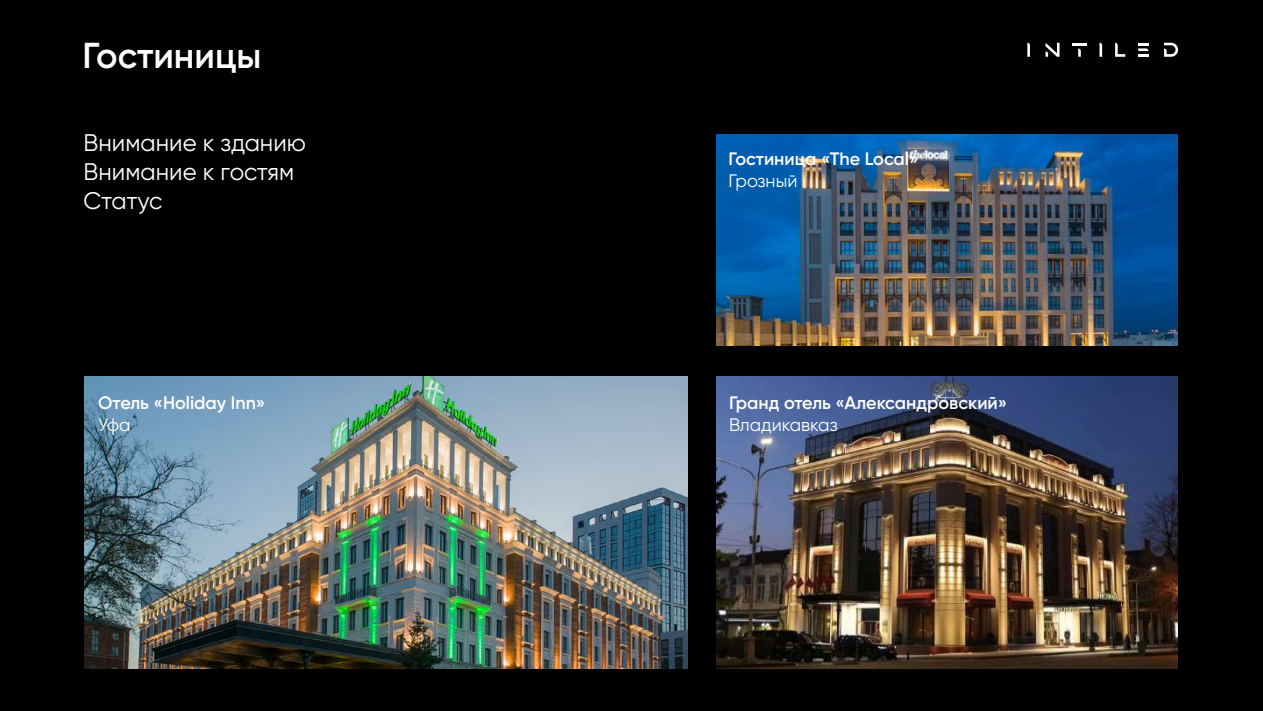
<style>
.page{position:relative;width:1263px;height:711px;background:#fff}
.page>*{position:absolute;margin:0;border:0;box-sizing:border-box;transform-origin:0 0}
.t1{font:600 36px "Gilroy";color:#fff}
.t2{font:24px/28.8px "Gilroy";color:#fff}
.t3{font:600 18px "Gilroy";color:#fff}
.t4{font:18px "Gilroy";color:#fff}
</style>
<div class="page">
<div style="left:0;top:0;width:1263px;height:710px;background:#000"></div>
<svg style="left:1027px;top:43px;width:3px;height:14px"></svg>
<svg style="left:1072px;top:43px;width:14px;height:14px"></svg>
<svg style="left:1099px;top:43px;width:3px;height:14px"></svg>
<svg style="left:1045px;top:43px;width:14px;height:14px"></svg>
<svg style="left:1164px;top:43px;width:14px;height:14px"></svg>
<svg style="left:1115px;top:43px;width:10px;height:14px"></svg>
<svg style="left:1138px;top:43px;width:10px;height:14px"></svg>
<img style="left:716px;top:376px;width:462px;height:292px">
<img style="left:716px;top:134px;width:462px;height:211px">
<img style="left:85px;top:376px;width:603px;height:291px">
<h1 class="t1" style="left:83px;top:33px;width:180px">Гостиницы</h1>
<h2 class="t2" style="left:84px;top:128px;width:224px">Внимание к зданию<br>Внимание к гостям<br>Статус</h2>
<p class="t3" style="left:98px;top:391px;width:169px">Отель «Holiday Inn»</p>
<p class="t4" style="left:98px;top:413px;width:34px">Уфа</p>
<p class="t3" style="left:729px;top:147px;width:191px">Гостиница «The Local»</p>
<p class="t4" style="left:729px;top:169px;width:70px">Грозный</p>
<p class="t3" style="left:729px;top:391px;width:280px">Гранд отель «Александровский»</p>
<p class="t4" style="left:729px;top:413px;width:110px">Владикавказ</p>
</div>
